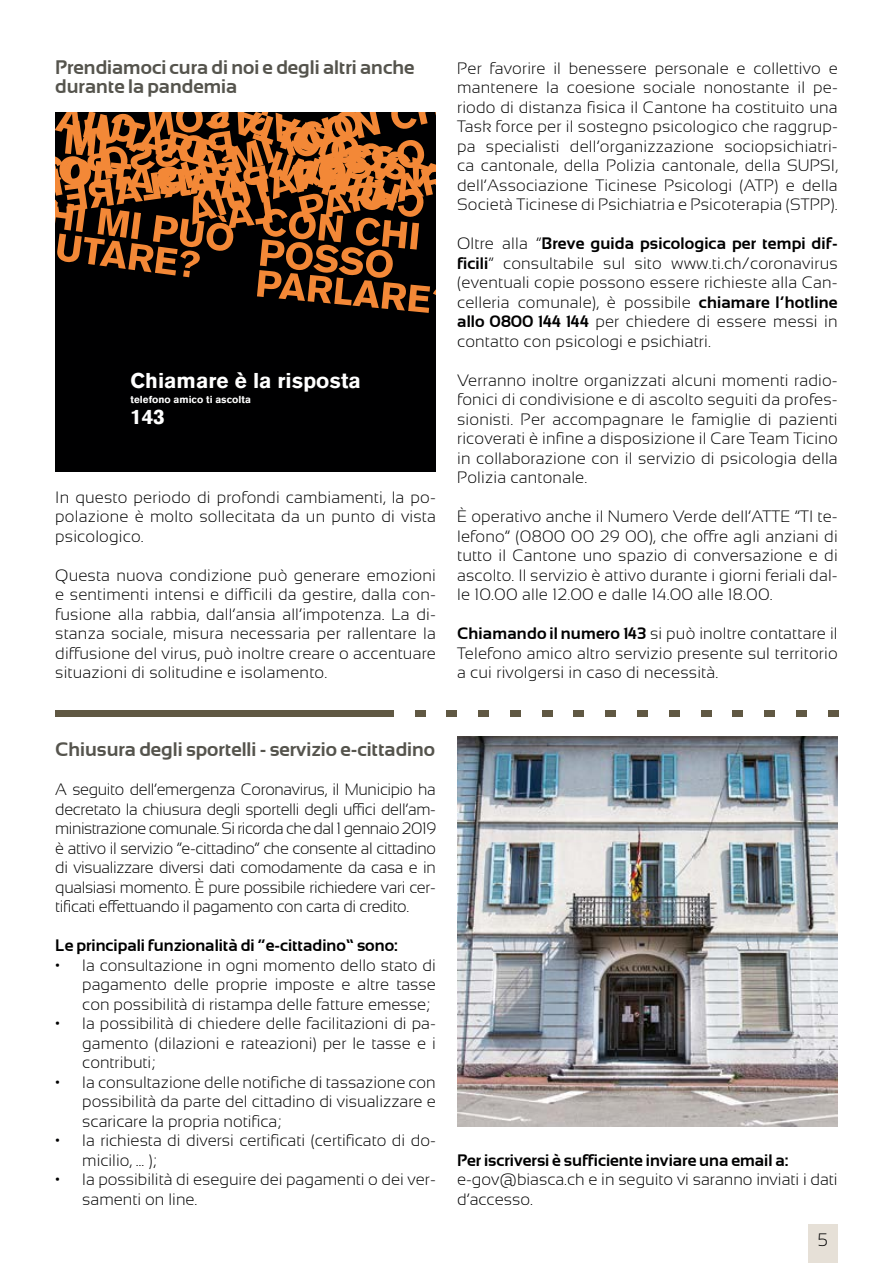
<style>
.page{position:relative;width:893px;height:1263px;background:#fff}
.page>*{position:absolute;margin:0;border:0;box-sizing:border-box;transform-origin:0 0}
.t1{font:900 20.85px "Akzidenz Grotesk CE";color:#fff}
.t2{font:900 20.4px "Akzidenz Grotesk CE";color:#fff}
.t3{font:700 19.5px/19.5px "Sansation";color:#55544d}
.t4{font:300 18px "Sansation";color:#000001}
.t5{font:300 16.5px/19.5px "Sansation";color:#000001;text-align:justify}
.t6{font:700 16.5px "Sansation";color:#000001}
.t7{font:900 9.9px "Akzidenz Grotesk CE";color:#fff}
.s1{font-weight:700}
</style>
<div class="page">
<div style="left:55px;top:711px;width:339px;height:6px;background:#605843"></div>
<div style="left:415px;top:711px;width:10px;height:6px;background:#605843"></div>
<div style="left:669px;top:711px;width:11px;height:6px;background:#605843"></div>
<div style="left:542px;top:711px;width:10px;height:6px;background:#605843"></div>
<div style="left:796px;top:711px;width:11px;height:6px;background:#605843"></div>
<div style="left:478px;top:711px;width:11px;height:6px;background:#605843"></div>
<div style="left:732px;top:711px;width:11px;height:6px;background:#605843"></div>
<div style="left:605px;top:711px;width:11px;height:6px;background:#605843"></div>
<div style="left:447px;top:711px;width:10px;height:6px;background:#605843"></div>
<div style="left:701px;top:711px;width:10px;height:6px;background:#605843"></div>
<div style="left:574px;top:711px;width:10px;height:6px;background:#605843"></div>
<div style="left:828px;top:711px;width:10px;height:6px;background:#605843"></div>
<div style="left:510px;top:711px;width:11px;height:6px;background:#605843"></div>
<div style="left:764px;top:711px;width:11px;height:6px;background:#605843"></div>
<div style="left:637px;top:711px;width:11px;height:6px;background:#605843"></div>
<img style="left:457px;top:736px;width:381px;height:391px">
<div style="left:808px;top:1225px;width:30px;height:38px;background:#e6e0d7"></div>
<div style="left:55px;top:112px;width:381px;height:360px;background:#000001"></div>
<svg style="left:55px;top:113px;width:381px;height:200px"></svg>
<p class="t3" style="left:55px;top:57px;width:361px">Prendiamoci cura di noi e degli altri anche durante la pandemia</p>
<p class="t1" style="left:131px;top:366px;width:232px">Chiamare è la risposta</p>
<p class="t7" style="left:131px;top:392px;width:122px">telefono amico ti ascolta</p>
<p class="t2" style="left:131px;top:403px;width:36px">143</p>
<p class="t5" style="left:55px;top:487px;width:382px">In questo periodo di profondi cambiamenti, la po&shy;polazione è molto sollecitata da un punto di vista psicologico.</p>
<p class="t5" style="left:55px;top:565px;width:382px">Questa nuova condizione può generare emozioni e sentimenti intensi e difficili da gestire, dalla con&shy;fusione alla rabbia, dall’ansia all’impotenza. La di&shy;stanza sociale, misura necessaria per rallentare la diffusione del virus, può inoltre creare o accentuare situazioni di solitudine e isolamento.</p>
<p class="t5" style="left:457px;top:58px;width:382px">Per favorire il benessere personale e collettivo e mantenere la coesione sociale nonostante il pe&shy;riodo di distanza fisica il Cantone ha costituito una Task force per il sostegno psicologico che raggrup&shy;pa specialisti dell’organizzazione sociopsichiatri&shy;ca cantonale, della Polizia cantonale, della SUPSI, dell’Associazione Ticinese Psicologi (ATP) e della Società Ticinese di Psichiatria e Psicoterapia (STPP).</p>
<p class="t5" style="left:457px;top:234px;width:382px">Oltre alla “<span class="s1">Breve guida psicologica per tempi dif&shy;ficili</span>” consultabile sul sito www.ti.ch/coronavirus (eventuali copie possono essere richieste alla Can&shy;celleria comunale), è possibile <span class="s1">chiamare l’hotline allo 0800 144 144</span> per chiedere di essere messi in contatto con psicologi e psichiatri.</p>
<p class="t5" style="left:457px;top:370px;width:382px">Verranno inoltre organizzati alcuni momenti radio&shy;fonici di condivisione e di ascolto seguiti da profes&shy;sionisti. Per accompagnare le famiglie di pazienti ricoverati è infine a disposizione il Care Team Ticino in collaborazione con il servizio di psicologia della Polizia cantonale.</p>
<p class="t5" style="left:457px;top:507px;width:382px">È operativo anche il Numero Verde dell’ATTE “TI te&shy;lefono” (0800 00 29 00), che offre agli anziani di tutto il Cantone uno spazio di conversazione e di ascolto. Il servizio è attivo durante i giorni feriali dal&shy;le 10.00 alle 12.00 e dalle 14.00 alle 18.00.</p>
<p class="t5" style="left:457px;top:624px;width:382px"><span class="s1">Chiamando il numero 143</span> si può inoltre contattare il Telefono amico altro servizio presente sul territorio a cui rivolgersi in caso di necessità.</p>
<p class="t3" style="left:55px;top:739px;width:381px">Chiusura degli sportelli - servizio e-cittadino</p>
<p class="t5" style="left:55px;top:780px;width:382px">A seguito dell’emergenza Coronavirus, il Municipio ha decretato la chiusura degli sportelli degli uffici dell’am&shy;ministrazione comunale. Si ricorda che dal 1 gennaio 2019 è attivo il servizio “e-cittadino” che consente al cittadino di visualizzare diversi dati comodamente da casa e in qualsiasi momento. È pure possibile richiedere vari cer&shy;tificati effettuando il pagamento con carta di credito.</p>
<p class="t6" style="left:55px;top:936px;width:344px">Le principali funzionalità di “e-cittadino” sono:</p>
<p class="t5" style="left:82px;top:955px;width:355px;text-indent:-27px">• la consultazione in ogni momento dello stato di pagamento delle proprie imposte e altre tasse con possibilità di ristampa delle fatture emesse;</p>
<p class="t5" style="left:82px;top:1014px;width:355px;text-indent:-27px">• la possibilità di chiedere delle facilitazioni di pa&shy;gamento (dilazioni e rateazioni) per le tasse e i contributi;</p>
<p class="t5" style="left:82px;top:1072px;width:355px;text-indent:-27px">• la consultazione delle notifiche di tassazione con possibilità da parte del cittadino di visualizzare e scaricare la propria notifica;</p>
<p class="t5" style="left:82px;top:1131px;width:355px;text-indent:-27px">• la richiesta di diversi certificati (certificato di do&shy;micilio, … );</p>
<p class="t5" style="left:82px;top:1170px;width:355px;text-indent:-27px">• la possibilità di eseguire dei pagamenti o dei ver&shy;samenti on line.</p>
<p class="t6" style="left:457px;top:1150px;width:333px">Per iscriversi è sufficiente inviare una email a:</p>
<p class="t5" style="left:457px;top:1170px;width:382px">e-gov@biasca.ch e in seguito vi saranno inviati i dati d’accesso.</p>
<p class="t4" style="left:818px;top:1230px;width:12px">5</p>
</div>
